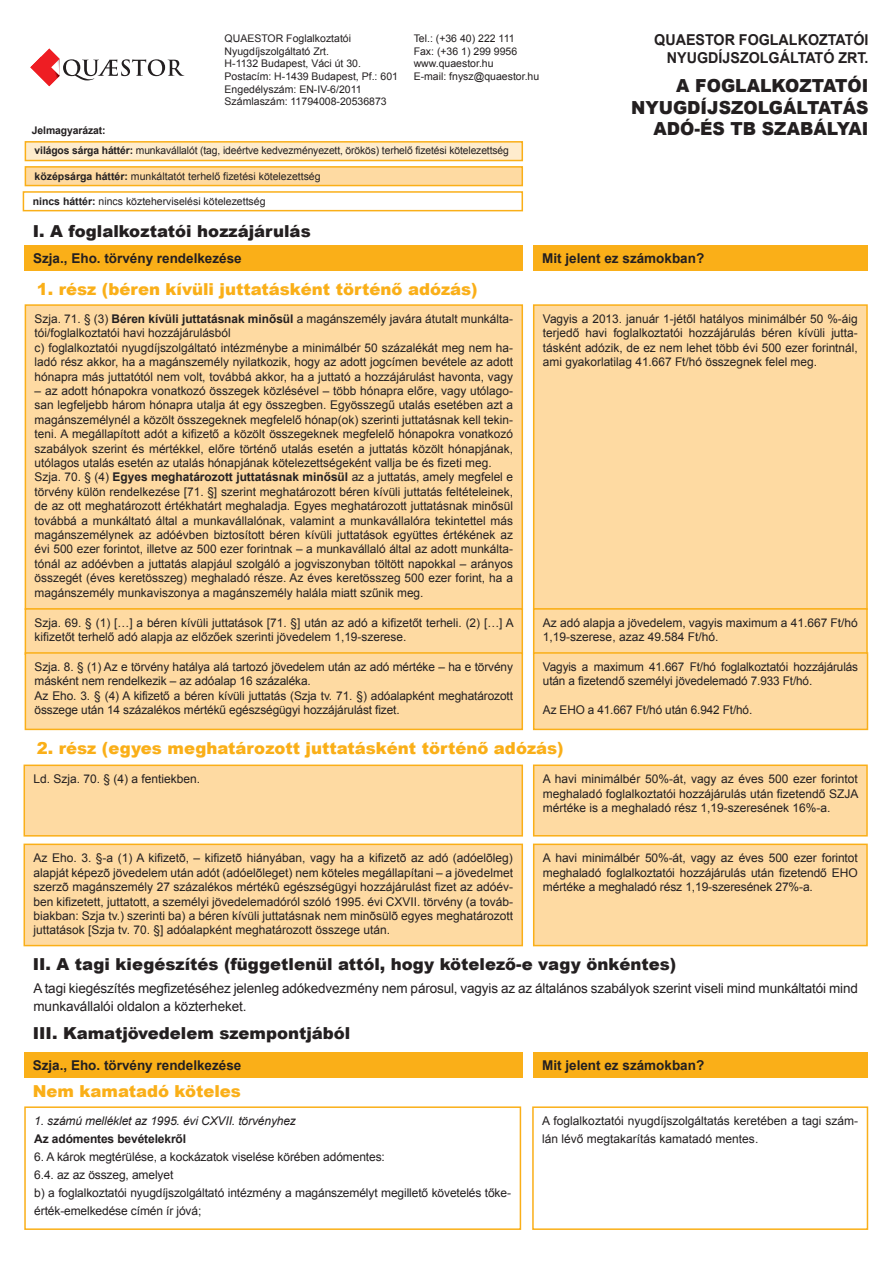
<style>
.page{position:relative;width:893px;height:1263px;background:#fff}
.page>*{position:absolute;margin:0;border:0;box-sizing:border-box;transform-origin:0 0}
.t1{font:900 18px "Arial";color:#231f20;scale:.95 1}
.t2{font:900 16.5px "Arial";color:#231f20}
.t3{font:900 16.5px "Arial";color:#faaf18}
.t4{font:700 15px "Arial";color:#231f20;scale:.95 1}
.t5{font:13.5px/18px "Arial";letter-spacing:-.01em;color:#231f20}
.t6{font:700 13.5px "Arial";color:#231f20}
.t7{font:12px/14.4px "Arial";color:#231f20}
.t8{font:italic 12px "Arial";letter-spacing:-.01em;color:#231f20}
.t9{font:700 12px "Arial";letter-spacing:-.01em;color:#231f20}
.t10{font:10.5px "Arial";color:#231f20}
.t11{font:700 10.5px "Arial";letter-spacing:-.01em;color:#231f20}
.s1{font-weight:700}
</style>
<div class="page">
<svg style="left:30px;top:48px;width:155px;height:39px"></svg>
<div style="left:25px;top:246px;width:498px;height:25px;background:#faaf18"></div>
<div style="left:534px;top:246px;width:334px;height:25px;background:#faaf18"></div>
<div style="left:25px;top:305px;width:497px;height:304px;background:#fedaa2"></div>
<div style="left:25px;top:304px;width:498px;height:306px;border:2px solid #faaf18"></div>
<div style="left:534px;top:305px;width:333px;height:304px;background:#fedaa2"></div>
<div style="left:533px;top:304px;width:335px;height:306px;border:2px solid #faaf18"></div>
<div style="left:25px;top:609px;width:497px;height:45px;background:#fedaa2"></div>
<div style="left:25px;top:608px;width:498px;height:47px;border:2px solid #faaf18"></div>
<div style="left:534px;top:609px;width:333px;height:45px;background:#fedaa2"></div>
<div style="left:533px;top:608px;width:335px;height:47px;border:2px solid #faaf18"></div>
<div style="left:25px;top:653px;width:497px;height:76px;background:#fedaa2"></div>
<div style="left:25px;top:652px;width:498px;height:78px;border:2px solid #faaf18"></div>
<div style="left:534px;top:653px;width:333px;height:76px;background:#fedaa2"></div>
<div style="left:533px;top:652px;width:335px;height:78px;border:2px solid #faaf18"></div>
<div style="left:24px;top:765px;width:498px;height:71px;background:#fedaa2"></div>
<div style="left:24px;top:764px;width:499px;height:72px;border:2px solid #faaf18"></div>
<div style="left:534px;top:765px;width:333px;height:71px;background:#fedaa2"></div>
<div style="left:533px;top:764px;width:335px;height:72px;border:2px solid #faaf18"></div>
<div style="left:24px;top:1052px;width:499px;height:26px;background:#faaf18"></div>
<div style="left:24px;top:1106px;width:497px;height:124px;border:2px solid #faaf18"></div>
<div style="left:534px;top:1052px;width:334px;height:26px;background:#faaf18"></div>
<div style="left:532px;top:1106px;width:336px;height:124px;border:2px solid #faaf18"></div>
<div style="left:25px;top:167px;width:497px;height:19px;background:#fedaa2"></div>
<div style="left:25px;top:166px;width:498px;height:20px;border:2px solid #faaf18"></div>
<div style="left:23px;top:191px;width:500px;height:20px;border:2px solid #faaf18"></div>
<div style="left:25px;top:142px;width:497px;height:19px;background:#feeccd"></div>
<div style="left:25px;top:141px;width:498px;height:20px;border:2px solid #faaf18"></div>
<div style="left:24px;top:844px;width:498px;height:101px;background:#fedaa2"></div>
<div style="left:24px;top:843px;width:499px;height:103px;border:2px solid #faaf18"></div>
<div style="left:534px;top:844px;width:333px;height:101px;background:#fedaa2"></div>
<div style="left:533px;top:843px;width:335px;height:103px;border:2px solid #faaf18"></div>
<p class="t11" style="left:32px;top:123px;width:75px">Jelmagyarázat:</p>
<p class="t10" style="left:225px;top:32px;width:128px">QUAESTOR Foglalkoztatói</p>
<p class="t10" style="left:225px;top:44px;width:106px">Nyugdíjszolgáltató Zrt.</p>
<p class="t10" style="left:225px;top:57px;width:138px">H-1132 Budapest, Váci út 30.</p>
<p class="t10" style="left:225px;top:69px;width:175px">Postacím: H-1439 Budapest, Pf.: 601</p>
<p class="t10" style="left:225px;top:82px;width:138px">Engedélyszám: EN-IV-6/2011</p>
<p class="t10" style="left:225px;top:95px;width:164px">Számlaszám: 11794008-20536873</p>
<p class="t10" style="left:414px;top:32px;width:102px">Tel.: (+36 40) 222 111</p>
<p class="t10" style="left:414px;top:44px;width:105px">Fax: (+36 1) 299 9956</p>
<p class="t10" style="left:414px;top:57px;width:81px">www.quaestor.hu</p>
<p class="t10" style="left:414px;top:69px;width:127px">E-mail: fnysz@quaestor.hu</p>
<p class="t10" style="left:35px;top:144px;width:476px"><span class="s1">világos sárga háttér:</span> munkavállalót (tag, ideértve kedvezményezett, örökös) terhelő fizetési kötelezettség</p>
<p class="t10" style="left:35px;top:169px;width:287px"><span class="s1">középsárga háttér:</span> munkáltatót terhelő fizetési kötelezettség</p>
<p class="t10" style="left:33px;top:194px;width:234px"><span class="s1">nincs háttér:</span> nincs közteherviselési kötelezettség</p>
<p class="t2" style="left:33px;top:219px;width:279px">I . A foglalkoztatói hozzájárulás</p>
<p class="t4" style="left:654px;top:30px;width:227px">QUAESTOR Foglalkoztatói</p>
<p class="t4" style="left:667px;top:48px;width:214px">Nyugdíjszo lgáltató Zrt.</p>
<p class="t1" style="left:676px;top:73px;width:204px">A foglalkoztatói</p>
<p class="t1" style="left:631px;top:94px;width:251px">nyugdíjszolgáltatás</p>
<p class="t1" style="left:653px;top:116px;width:228px">adó-és tb szabályai</p>
<p class="t6" style="left:33px;top:250px;width:210px">Szja., Eho. törvény rendelkezése</p>
<p class="t3" style="left:37px;top:277px;width:442px">1. rész (béren kívüli juttatásként történő adózás)</p>
<p class="t7" style="left:35px;top:312px;width:480px">Szja. 71. § (3) <span class="s1">Béren kívüli juttatásnak minősül</span> a magánszemély javára átutalt munkálta&shy;tói/foglalkoztatói havi hozzájárulásból</p>
<p class="t7" style="left:35px;top:341px;width:480px;text-align:justify">c) foglalkoztatói nyugdíjszolgáltató intézménybe a minimálbér 50 százalékát meg nem ha&shy;ladó rész akkor, ha a magánszemély nyilatkozik, hogy az adott jogcímen bevétele az adott hónapra más juttatótól nem volt, továbbá akkor, ha a juttató a hozzájárulást havonta, vagy</p>
<p class="t7" style="left:35px;top:384px;width:480px;text-align:justify">– az adott hónapokra vonatkozó összegek közlésével – több hónapra előre, vagy utólago&shy;san legfeljebb három hónapra utalja át egy összegben. Egyösszegű utalás esetében azt a magánszemélynél a közölt összegeknek megfelelő hónap(ok) szerinti juttatásnak kell tekin&shy;teni. A megállapított adót a kifizető a közölt összegeknek megfelelő hónapokra vonatkozó szabályok szerint és mértékkel, előre történő utalás esetén a juttatás közölt hónapjának, utólagos utalás esetén az utalás hónapjának kötelezettségeként vallja be és fizeti meg.</p>
<p class="t7" style="left:35px;top:470px;width:480px;text-align:justify">Szja. 70. § (4) <span class="s1">Egyes meghatározott juttatásnak minősül</span> az a juttatás, amely megfelel e törvény külön rendelkezése [71. §] szerint meghatározott béren kívüli juttatás feltételeinek, de az ott meghatározott értékhatárt meghaladja. Egyes meghatározott juttatásnak minősül továbbá a munkáltató által a munkavállalónak, valamint a munkavállalóra tekintettel más magánszemélynek az adóévben biztosított béren kívüli juttatások együttes értékének az évi 500 ezer forintot, illetve az 500 ezer forintnak – a munkavállaló által az adott munkálta&shy;tónál az adóévben a juttatás alapjául szolgáló a jogviszonyban töltött napokkal – arányos összegét (éves keretösszeg) meghaladó része. Az éves keretösszeg 500 ezer forint, ha a magánszemély munkaviszonya a magánszemély halála miatt szűnik meg.</p>
<p class="t6" style="left:542px;top:250px;width:164px">Mit jelent ez számokban?</p>
<p class="t7" style="left:543px;top:312px;width:316px;text-align:justify">Vagyis a 2013. január 1-jétől hatályos minimálbér 50 %-áig terjedő havi foglalkoztatói hozzájárulás béren kívüli jutta&shy;tásként adózik, de ez nem lehet több évi 500 ezer forintnál, ami gyakorlatilag 41.667 Ft/hó összegnek felel meg.</p>
<p class="t7" style="left:35px;top:616px;width:481px">Szja. 69. § (1) […] a béren kívüli juttatások [71. §] után az adó a kifizetőt terheli. (2) […] A kifizetőt terhelő adó alapja az előzőek szerinti jövedelem 1,19-szerese.</p>
<p class="t7" style="left:543px;top:616px;width:316px">Az adó alapja a jövedelem, vagyis maximum a 41.667 Ft/hó<br>1,19-szerese, azaz 49.584 Ft/hó.</p>
<p class="t7" style="left:35px;top:660px;width:480px">Szja. 8. § (1) Az e törvény hatálya alá tartozó jövedelem után az adó mértéke – ha e törvény másként nem rendelkezik – az adóalap 16 százaléka.</p>
<p class="t7" style="left:35px;top:688px;width:480px">Az Eho. 3. § (4) A kifizető a béren kívüli juttatás (Szja tv. 71. §) adóalapként meghatározott összege után 14 százalékos mértékű egészségügyi hozzájárulást fizet.</p>
<p class="t7" style="left:543px;top:660px;width:317px">Vagyis a maximum 41.667 Ft/hó foglalkoztatói hozzájárulás után a fizetendő személyi jövedelemadó 7.933 Ft/hó.</p>
<p class="t7" style="left:543px;top:703px;width:211px">Az EHO a 41.667 Ft/hó után 6.942 Ft/hó.</p>
<p class="t3" style="left:37px;top:736px;width:528px">2. rész (egyes meghatározott juttatásként történő adózás)</p>
<p class="t7" style="left:34px;top:772px;width:168px">Ld. Szja. 70. § (4) a fentiekben.</p>
<p class="t7" style="left:543px;top:772px;width:317px;text-align:justify">A havi minimálbér 50%-át, vagy az éves 500 ezer forintot meghaladó foglalkoztatói hozzájárulás után fizetendő SZJA mértéke is a meghaladó rész 1,19-szeresének 16%-a.</p>
<p class="t7" style="left:34px;top:851px;width:481px;text-align:justify">Az Eho. 3. §-a (1) A kifizetõ, – kifizetõ hiányában, vagy ha a kifizetõ az adó (adóelõleg) alapját képezõ jövedelem után adót (adóelõleget) nem köteles megállapítani – a jövedelmet szerzõ magánszemély 27 százalékos mértékû egészségügyi hozzájárulást fizet az adóév&shy;ben kifizetett, juttatott, a személyi jövedelemadóról szóló 1995. évi CXVII. törvény (a továb&shy;biakban: Szja tv.) szerinti ba) a béren kívüli juttatásnak nem minõsülõ egyes meghatározott juttatások [Szja tv. 70. §] adóalapként meghatározott összege után.</p>
<p class="t7" style="left:543px;top:851px;width:316px;text-align:justify">A havi minimálbér 50%-át, vagy az éves 500 ezer forintot meghaladó foglalkoztatói hozzájárulás után fizetendő EHO mértéke a meghaladó rész 1,19-szeresének 27%-a.</p>
<p class="t2" style="left:33px;top:952px;width:645px">II. A tagi kiegészítés (függetlenül attól, hogy kötelező-e vagy önkéntes)</p>
<p class="t5" style="left:34px;top:979px;width:826px">A tagi kiegészítés megfizetéséhez jelenleg adókedvezmény nem párosul, vagyis az az általános szabályok szerint viseli mind munkáltatói mind munkavállalói oldalon a közterheket.</p>
<p class="t2" style="left:33px;top:1021px;width:319px">III. Kamatjövedelem szempontjából</p>
<p class="t6" style="left:33px;top:1056px;width:210px">Szja., Eho. törvény rendelkezése</p>
<p class="t3" style="left:33px;top:1079px;width:210px">Nem kamatadó köteles</p>
<p class="t8" style="left:34px;top:1113px;width:263px">1. számú melléklet az 1995. évi CXVII. törvényhez</p>
<p class="t9" style="left:34px;top:1131px;width:153px">Az adómentes bevételekről</p>
<p class="t7" style="left:34px;top:1150px;width:352px">6. A károk megtérülése, a kockázatok viselése körében adómentes:</p>
<p class="t7" style="left:34px;top:1168px;width:141px">6.4. az az összeg, amelyet</p>
<p class="t7" style="left:34px;top:1184px;width:478px;line-height:18px">b) a foglalkoztatói nyugdíjszolgáltató intézmény a magánszemélyt megillető követelés tőke&shy;érték-emelkedése címén ír jóvá;</p>
<p class="t6" style="left:542px;top:1056px;width:164px">Mit jelent ez számokban?</p>
<p class="t7" style="left:542px;top:1112px;width:317px;line-height:18px">A foglalkoztatói nyugdíjszolgáltatás keretében a tagi szám&shy;lán lévő megtakarítás kamatadó mentes.</p>
</div>
